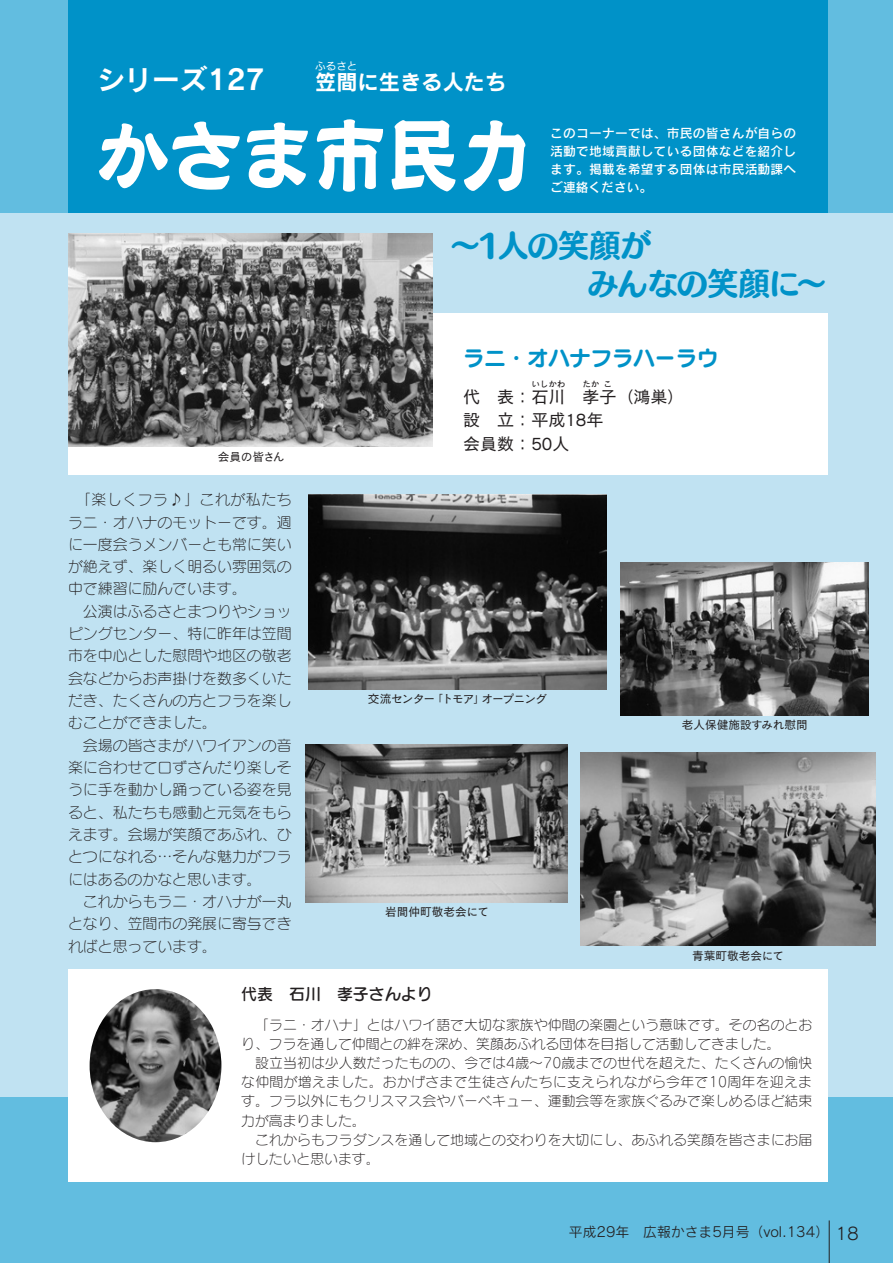
<style>
.page{position:relative;width:893px;height:1263px;background:#fff}
.page>*{position:absolute;margin:0;border:0;box-sizing:border-box;transform-origin:0 0}
.t1{font:86.7px "Hourei Std EB";color:#fff;scale:.83 1}
.t2{font:30.9px/38.2px "Humming Std E";letter-spacing:-.015em;color:#0092c8}
.t3{font:27.6px "Rodin Pro B";color:#fff}
.t4{font:21.3px "Seurat Pro B";color:#0092c8}
.t5{font:21.3px "Rodin Pro B";color:#fff}
.t6{font:16.95px/23.4px "Cezanne Pro M";color:#231f20}
.t7{font:16.95px "Rodin Pro M";color:#231f20}
.t8{font:15.9px "Seurat Pro DB";color:#231f20}
.t9{font:14.85px/22.4px "Seurat Pro L";color:#231f20}
.t10{font:13.8px/19.2px "Seurat Pro L";letter-spacing:.01em;color:#231f20}
.t11{font:13.8px "Rodin Pro M";color:#231f20}
.t12{font:12.75px/18.1px "Rodin Pro DB";letter-spacing:.015em;color:#fff;text-align:justify}
.t13{font:11.7px "Cezanne Pro M";letter-spacing:-.015em;color:#231f20}
.t14{font:10.65px "Rodin Pro B";color:#fff}
.t15{font:8.55px "Cezanne Pro M";color:#231f20}
</style>
<div class="page">
<div style="left:1px;top:0;width:892px;height:1263px;background:#c0e2f2"></div>
<div style="left:0;top:0;width:893px;height:213px;background:#62bde0"></div>
<div style="left:0;top:1097px;width:893px;height:166px;background:#62bde0"></div>
<div style="left:68px;top:0;width:759px;height:213px;background:#0092c8"></div>
<div style="left:68px;top:314px;width:759px;height:161px;background:#fff"></div>
<div style="left:68px;top:969px;width:759px;height:213px;background:#fff"></div>
<img style="left:621px;top:562px;width:247px;height:153px">
<img style="left:309px;top:494px;width:297px;height:195px">
<img style="left:306px;top:745px;width:262px;height:157px">
<img style="left:581px;top:753px;width:295px;height:193px">
<img style="left:68px;top:233px;width:364px;height:213px">
<img style="left:90px;top:989px;width:131px;height:153px">
<hr style="left:829px;top:1220px;width:1px;height:43px;background:#231f20">
<h3 class="t3" style="left:97px;top:61px;width:169px">シリーズ127</h3>
<p class="t14" style="left:315px;top:59px;width:44px">ふるさと</p>
<h3 class="t5" style="left:315px;top:67px;width:193px">笠間に生きる人たち</h3>
<h1 class="t1" style="left:97px;top:100px;width:524px">かさま市民力</h1>
<p class="t12" style="left:550px;top:124px;width:248px">このコーナーでは、市民の皆さんが自らの活動で地域貢献している団体などを紹介します。掲載を希望する団体は市民活動課へご連絡ください。</p>
<h2 class="t2" style="left:588px;top:225px;width:241px;text-indent:-138px">～1人の笑顔が<br>みんなの笑顔に~</h2>
<p class="t13" style="left:218px;top:449px;width:68px">会員の皆さん</p>
<p class="t9" style="left:68px;top:488px;width:225px">　「楽しくフラ♪」これが私たちラニ・オハナのモットーです。週に一度会うメンバーとも常に笑いが絶えず、楽しく明るい雰囲気の中で練習に励んでいます。<br>　公演はふるさとまつりやショッピングセンター、特に昨年は笠間市を中心とした慰問や地区の敬老会などからお声掛けを数多くいただき、たくさんの方とフラを楽しむことができました。<br>　会場の皆さまがハワイアンの音楽に合わせて口ずさんだり楽しそうに手を動かし踊っている姿を見ると、私たちも感動と元気をもらえます。会場が笑顔であふれ、ひとつになれる…そんな魅力がフラにはあるのかなと思います。<br>　これからもラニ・オハナが一丸となり、笠間市の発展に寄与できればと思っています。</p>
<h3 class="t4" style="left:463px;top:343px;width:257px">ラニ・オハナフラハーラウ</h3>
<p class="t15" style="left:531px;top:379px;width:36px">いしかわ</p>
<p class="t15" style="left:582px;top:379px;width:19px">たか</p>
<p class="t15" style="left:604px;top:379px;width:10px">こ</p>
<p class="t6" style="left:463px;top:408px;width:142px">設　立：平成18年会員数：50人</p>
<p class="t6" style="left:582px;top:384px;width:104px">孝子（鴻巣(</p>
<p class="t6" style="left:463px;top:384px;width:104px">代　表：石川</p>
<p class="t13" style="left:481px;top:691px;width:67px">オープニング</p>
<p class="t13" style="left:368px;top:691px;width:69px">交流センター</p>
<p class="t13" style="left:432px;top:691px;width:55px">「トモア」</p>
<p class="t13" style="left:385px;top:905px;width:105px">岩間仲町敬老会にて</p>
<p class="t13" style="left:682px;top:717px;width:128px">老人保健施設すみれ慰問</p>
<p class="t13" style="left:692px;top:948px;width:94px">青葉町敬老会にて</p>
<p class="t8" style="left:241px;top:984px;width:193px">代表　石川　孝子さんより</p>
<p class="t10" style="left:241px;top:1015px;width:572px">　「ラニ・オハナ」とはハワイ語で大切な家族や仲間の楽園という意味です。その名のとおり、フラを通して仲間との絆を深め、笑顔あふれる団体を目指して活動してきました。<br>　設立当初は少人数だったものの、今では4歳～70歳までの世代を超えた、たくさんの愉快な仲間が増えました。おかげさまで生徒さんたちに支えられながら今年で10周年を迎えます。フラ以外にもクリスマス会やバーベキュー、運動会等を家族ぐるみで楽しめるほど結束力が高まりました。<br>　これからもフラダンスを通して地域との交わりを大切にし、あふれる笑顔を皆さまにお届けしたいと思います。</p>
<p class="t11" style="left:569px;top:1223px;width:262px">平成29年　広報かさま5月号（vol.134(</p>
<p class="t7" style="left:835px;top:1222px;width:25px">18</p>
</div>
